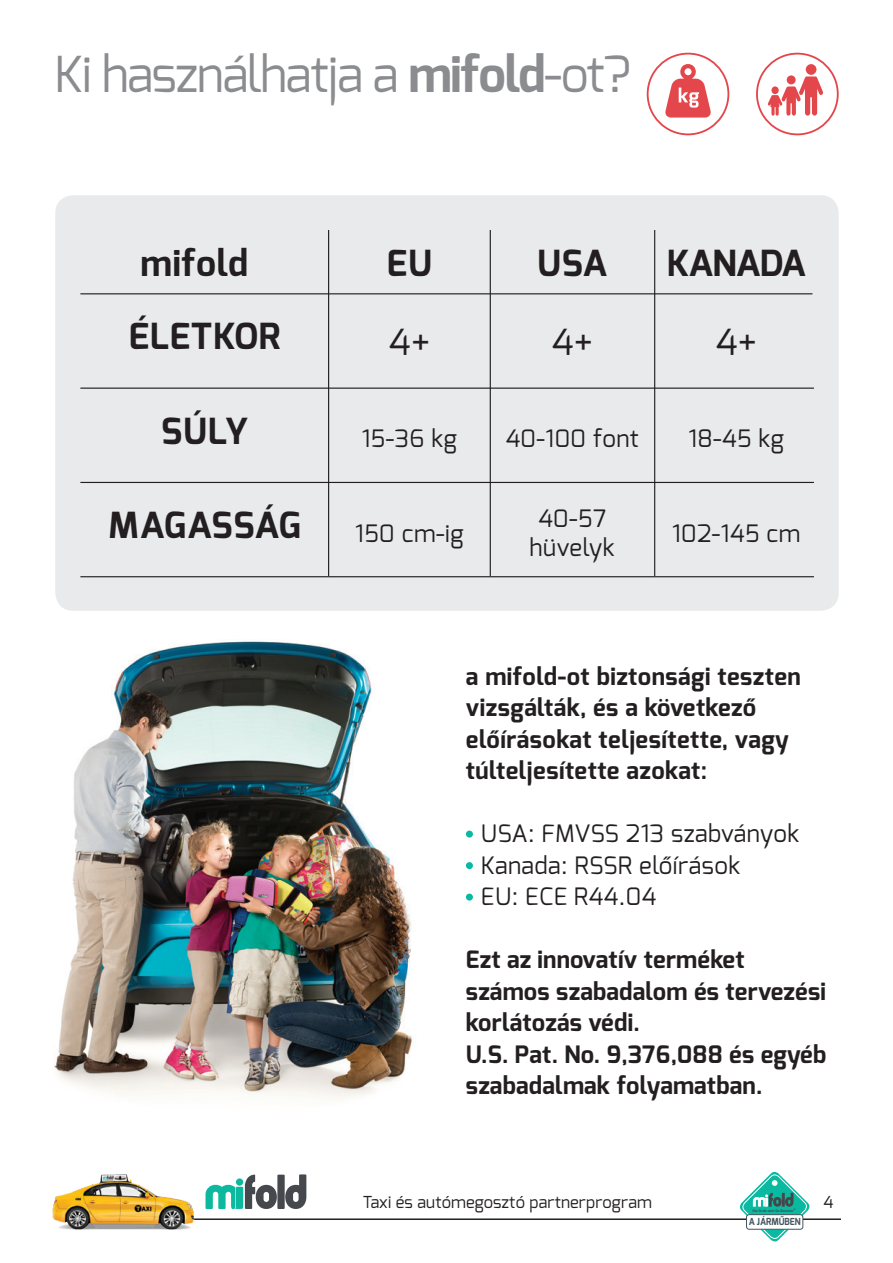
<style>
.page{position:relative;width:893px;height:1263px;background:#fff}
.page>*{position:absolute;margin:0;border:0;box-sizing:border-box;transform-origin:0 0}
.t1{font:49.5px "Exo";letter-spacing:-.025em;color:#8a8c8f}
.t2{font:700 36px "Exo";letter-spacing:.02em;color:#231f20}
.t3{font:700 36px "Exo";letter-spacing:-.01em;color:#231f20}
.t4{font:36px "Exo";color:#231f20}
.t5{font:700 24px/31.5px "Exo";letter-spacing:.01em;color:#231f20}
.t6{font:24px "Exo";letter-spacing:.02em;color:#231f20}
.t7{font:16.5px "Exo";letter-spacing:.01em;color:#231f20}
.t8{font:700 9.75px "Exo";color:#45555f;scale:.9 1}
.t9{font:700 3.6px "Exo";letter-spacing:.02em;color:#44484b}
.s1{font-weight:700}
</style>
<div class="page">
<hr style="left:56px;top:1218px;width:785px;height:2px;background:#231f20">
<svg style="left:738px;top:1171px;width:74px;height:71px"></svg>
<div style="left:55px;top:195px;width:784px;height:416px;background:#e9eaeb;border-radius:18px"></div>
<div style="left:756px;top:53px;width:83px;height:82px;border:2px solid #e3464b;border-radius:50%"></div>
<div style="left:806px;top:64px;width:10px;height:11px;background:#e3464b;border-radius:50%"></div>
<svg style="left:768px;top:76px;width:55px;height:40px"></svg>
<div style="left:647px;top:53px;width:82px;height:82px;border:2px solid #e3464b;border-radius:50%"></div>
<svg style="left:665px;top:64px;width:46px;height:54px"></svg>
<img style="left:54px;top:641px;width:358px;height:458px">
<div style="left:466px;top:831px;width:7px;height:7px;background:#09b9a0;border-radius:50%"></div>
<div style="left:466px;top:862px;width:7px;height:7px;background:#09b9a0;border-radius:50%"></div>
<div style="left:466px;top:894px;width:7px;height:7px;background:#09b9a0;border-radius:50%"></div>
<hr style="left:80px;top:293px;width:732px;height:1px;background:#231f20">
<hr style="left:80px;top:388px;width:734px;height:1px;background:#231f20">
<hr style="left:80px;top:482px;width:734px;height:1px;background:#231f20">
<hr style="left:80px;top:576px;width:734px;height:1px;background:#231f20">
<hr style="left:490px;top:230px;width:1px;height:346px;background:#231f20">
<hr style="left:654px;top:230px;width:1px;height:346px;background:#231f20">
<hr style="left:328px;top:230px;width:1px;height:346px;background:#231f20">
<div style="left:277px;top:1174px;width:8px;height:35px;background:#45484c"></div>
<svg style="left:206px;top:1174px;width:71px;height:35px"></svg>
<svg style="left:285px;top:1174px;width:21px;height:35px"></svg>
<img style="left:52px;top:1174px;width:148px;height:56px">
<p class="t1" style="left:54px;top:42px;width:578px">Ki használhatja a <span class="s1">mifold</span>-ot?</p>
<p class="t2" style="left:141px;top:240px;width:109px">mifold</p>
<p class="t2" style="left:129px;top:313px;width:154px">ÉLETKOR</p>
<p class="t2" style="left:161px;top:408px;width:88px">SÚLY</p>
<p class="t3" style="left:109px;top:502px;width:194px">MAGASSÁG</p>
<p class="t2" style="left:387px;top:240px;width:46px">EU</p>
<p class="t2" style="left:537px;top:240px;width:72px">USA</p>
<p class="t2" style="left:667px;top:240px;width:141px">KANADA</p>
<p class="t4" style="left:389px;top:319px;width:42px">4+</p>
<p class="t4" style="left:552px;top:319px;width:42px">4+</p>
<p class="t4" style="left:716px;top:319px;width:42px">4+</p>
<p class="t6" style="left:362px;top:423px;width:97px">15-36 kg</p>
<p class="t6" style="left:355px;top:518px;width:110px">150 cm-ig</p>
<p class="t6" style="left:506px;top:423px;width:135px">40-100 font</p>
<p class="t6" style="left:538px;top:503px;width:69px">40-57</p>
<p class="t6" style="left:530px;top:532px;width:87px">hüvelyk</p>
<p class="t6" style="left:688px;top:423px;width:97px">18-45 kg</p>
<p class="t6" style="left:672px;top:518px;width:130px">102-145 cm</p>
<p class="t5" style="left:466px;top:660px;width:336px">a mifold-ot biztonsági teszten vizsgálták, és a következő előírásokat teljesítette, vagy túlteljesítette azokat:</p>
<p class="t6" style="left:481px;top:818px;width:320px">USA: FMVSS 213 szabványok</p>
<p class="t6" style="left:481px;top:849px;width:261px">Kanada: RSSR előírások</p>
<p class="t6" style="left:481px;top:881px;width:177px">EU: ECE R44.04</p>
<p class="t5" style="left:466px;top:944px;width:361px">Ezt az innovatív terméket számos szabadalom és tervezési korlátozás védi.</p>
<p class="t5" style="left:466px;top:1038px;width:362px">U.S. Pat. No. 9,376,088 és egyéb szabadalmak folyamatban.</p>
<p class="t7" style="left:363px;top:1192px;width:290px">Taxi és autómegosztó partnerprogram</p>
<p class="t7" style="left:823px;top:1192px;width:11px">4</p>
<p class="t9" style="left:752px;top:1208px;width:44px">the Grab-and-Go Booster<sup>®</sup></p>
<p class="t8" style="left:749px;top:1215px;width:59px">A JÁRMŰBEN</p>
</div>
